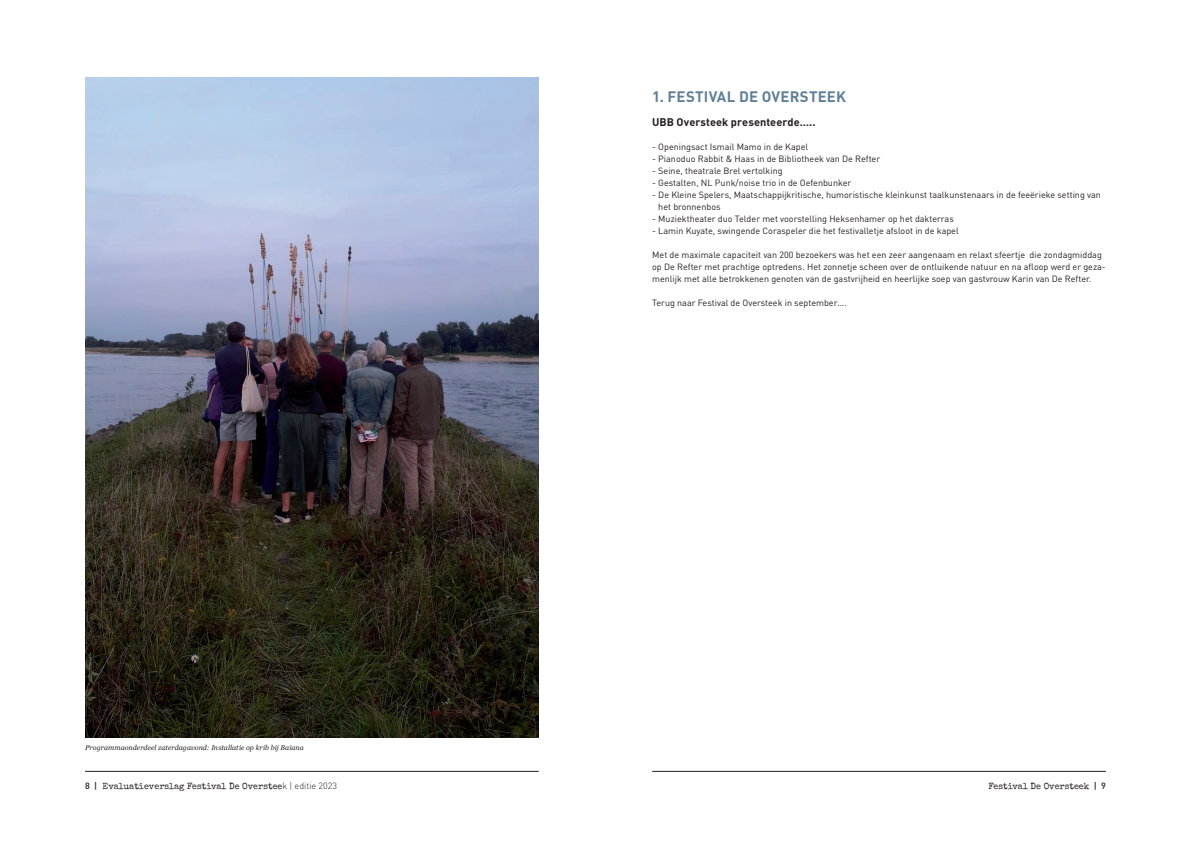
<style>
.page{position:relative;width:1191px;height:842px;background:#fff}
.page>*{position:absolute;margin:0;border:0;box-sizing:border-box;transform-origin:0 0}
.t1{font:700 15px "DIN Pro";letter-spacing:.01em;color:#607f96}
.t2{font:700 11px "DIN Pro";letter-spacing:.005em;color:#231f20}
.t3{font:9px/12px "DIN Pro";color:#231f20}
.t4{font:9px "Special Elite";color:#231f20}
.t5{font:italic 7px "Georgia";letter-spacing:.01em;color:#231f20}
.s1{font-family:"DIN Pro";font-weight:500}
.s2{font-family:"DIN Pro";font-weight:300}
</style>
<div class="page">
<hr style="left:652px;top:771px;width:454px;height:1px;background:#231f20">
<hr style="left:85px;top:771px;width:454px;height:1px;background:#231f20">
<img style="left:85px;top:78px;width:454px;height:660px">
<p class="t5" style="left:85px;top:742px;width:220px">Programmaonderdeel zaterdagavond: Installatie op krib bij Baiana</p>
<h1 class="t1" style="left:652px;top:86px;width:195px">1. FESTIVAL DE OVERSTEEK</h1>
<p class="t2" style="left:652px;top:114px;width:165px">UBB Oversteek presenteerde…..</p>
<p class="t3" style="left:652px;top:140px;width:157px">- Openingsact Ismail Mamo in de Kapel</p>
<p class="t3" style="left:652px;top:152px;width:229px">- Pianoduo Rabbit &amp; Haas in de Bibliotheek van De Refter</p>
<p class="t3" style="left:652px;top:164px;width:132px">- Seine, theatrale Brel vertolking</p>
<p class="t3" style="left:652px;top:176px;width:201px">- Gestalten, NL Punk/noise trio in de Oefenbunker</p>
<p class="t3" style="left:658px;top:188px;width:444px;text-indent:-6px">- De Kleine Spelers, Maatschappijkritische, humoristische kleinkunst taalkunstenaars in de feeërieke setting van het bronnenbos</p>
<p class="t3" style="left:652px;top:212px;width:303px">- Muziektheater duo Telder met voorstelling Heksenhamer op het dakterras</p>
<p class="t3" style="left:652px;top:224px;width:308px">- Lamin Kuyate, swingende Coraspeler die het festivalletje afsloot in de kapel</p>
<p class="t3" style="left:652px;top:248px;width:455px">Met de maximale capaciteit van 200 bezoekers was het een zeer aangenaam en relaxt sfeertje die zondagmiddag op De Refter met prachtige optredens. Het zonnetje scheen over de ontluikende natuur en na afloop werd er geza&shy;menlijk met alle betrokkenen genoten van de gastvrijheid en heerlijke soep van gastvrouw Karin van De Refter.</p>
<p class="t3" style="left:652px;top:296px;width:196px">Terug naar Festival de Oversteek in september….</p>
<p class="t4" style="left:85px;top:780px;width:253px"><span class="s1">8 |</span> Evaluatieverslag Festival De Overstee<span class="s2">k | editie 2023</span></p>
<p class="t4" style="left:988px;top:780px;width:119px">Festival De Oversteek <span class="s1">| 9</span></p>
</div>
